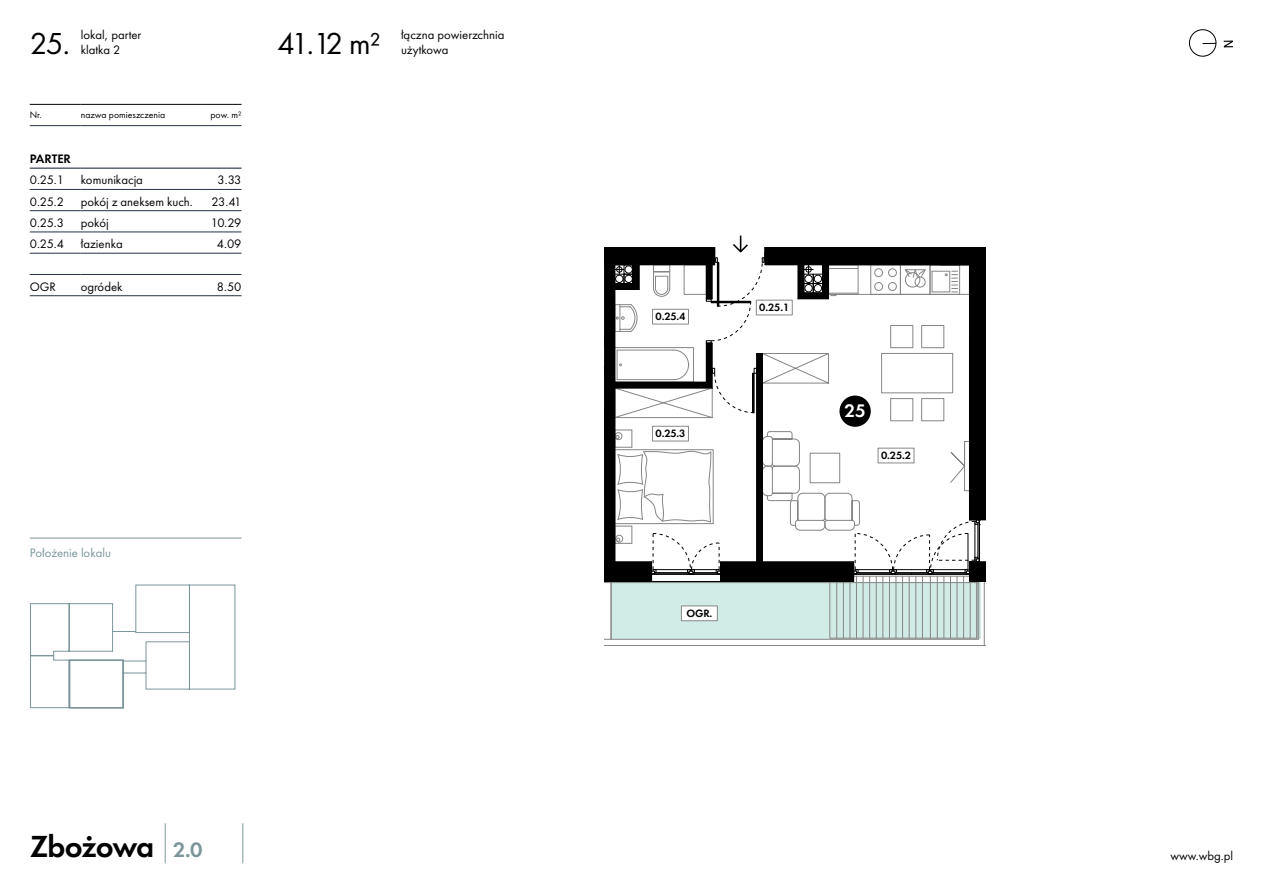
<style>
.page{position:relative;width:1263px;height:893px;background:#fff}
.page>*{position:absolute;margin:0;border:0;box-sizing:border-box;transform-origin:0 0}
.t1{font:600 31.65px "Futura PT";letter-spacing:-.035em;color:#000}
.t2{font:31.5px "Futura PT";letter-spacing:-.095em;color:#000}
.t3{font:600 18.9px "Futura PT";color:#fff}
.t4{font:12.75px "Futura PT";color:#000}
.t5{font:12.75px "Futura PT";color:#7b959b}
.t6{font:600 12.75px "Futura PT";color:#000}
.t7{font:600 10.95px "Futura PT";letter-spacing:-.01em;color:#000}
.t8{font:9.75px "Futura PT";color:#000}
.s1{font-size:21.75px;color:#7b959b}
</style>
<div class="page">
<svg style="left:1189px;top:29px;width:28px;height:28px"></svg>
<svg style="left:1224px;top:41px;width:9px;height:6px"></svg>
<hr style="left:165px;top:823px;width:1px;height:40px;background:#7b959b">
<hr style="left:242px;top:823px;width:1px;height:40px;background:#7b959b">
<hr style="left:30px;top:168px;width:51px;height:1px;background:#253245">
<hr style="left:81px;top:168px;width:120px;height:1px;background:#253245">
<hr style="left:201px;top:168px;width:41px;height:1px;background:#253245">
<hr style="left:30px;top:189px;width:51px;height:1px;background:#253245">
<hr style="left:81px;top:189px;width:120px;height:1px;background:#253245">
<hr style="left:201px;top:189px;width:41px;height:1px;background:#253245">
<hr style="left:30px;top:210px;width:51px;height:1px;background:#253245">
<hr style="left:81px;top:210px;width:120px;height:1px;background:#253245">
<hr style="left:201px;top:210px;width:41px;height:1px;background:#253245">
<hr style="left:30px;top:232px;width:51px;height:1px;background:#253245">
<hr style="left:81px;top:232px;width:120px;height:1px;background:#253245">
<hr style="left:201px;top:232px;width:41px;height:1px;background:#253245">
<hr style="left:30px;top:253px;width:51px;height:1px;background:#253245">
<hr style="left:81px;top:253px;width:120px;height:1px;background:#253245">
<hr style="left:201px;top:253px;width:41px;height:1px;background:#253245">
<hr style="left:30px;top:125px;width:51px;height:1px;background:#253245">
<hr style="left:81px;top:125px;width:120px;height:1px;background:#253245">
<hr style="left:201px;top:125px;width:41px;height:1px;background:#253245">
<hr style="left:30px;top:104px;width:51px;height:1px;background:#000">
<hr style="left:81px;top:104px;width:120px;height:1px;background:#000">
<hr style="left:201px;top:104px;width:41px;height:1px;background:#000">
<hr style="left:30px;top:274px;width:51px;height:1px;background:#253245">
<hr style="left:81px;top:274px;width:120px;height:1px;background:#253245">
<hr style="left:201px;top:274px;width:41px;height:1px;background:#253245">
<hr style="left:30px;top:295px;width:51px;height:1px;background:#253245">
<hr style="left:81px;top:295px;width:120px;height:1px;background:#253245">
<hr style="left:201px;top:295px;width:41px;height:1px;background:#253245">
<svg style="left:604px;top:235px;width:382px;height:411px"></svg>
<div style="left:681px;top:606px;width:36px;height:15px;background:#fff"></div>
<div style="left:681px;top:606px;width:36px;height:15px;border:1px solid #878887"></div>
<div style="left:757px;top:194px;width:236px;height:53px;background:#fff"></div>
<hr style="left:30px;top:538px;width:212px;height:1px;background:#7b959b">
<div style="left:69px;top:659px;width:55px;height:50px;border:2px solid #7b959b"></div>
<svg style="left:30px;top:585px;width:205px;height:123px"></svg>
<h2 class="t2" style="left:30px;top:25px;width:42px">25.</h2>
<p class="t4" style="left:81px;top:28px;width:62px">lokal, parter</p>
<p class="t4" style="left:81px;top:43px;width:41px">klatka 2</p>
<p class="t8" style="left:30px;top:109px;width:14px">Nr.</p>
<p class="t8" style="left:81px;top:109px;width:86px">nazwa pomieszczenia</p>
<p class="t8" style="left:210px;top:109px;width:33px">pow. m²</p>
<p class="t6" style="left:30px;top:151px;width:43px">PARTER</p>
<p class="t4" style="left:30px;top:172px;width:36px">0.25.1</p>
<p class="t4" style="left:81px;top:172px;width:64px">komunikacja</p>
<p class="t4" style="left:218px;top:172px;width:25px">3.33</p>
<p class="t4" style="left:30px;top:194px;width:36px">0.25.2</p>
<p class="t4" style="left:81px;top:194px;width:114px">pokój z aneksem kuch.</p>
<p class="t4" style="left:211px;top:194px;width:32px">23.41</p>
<p class="t4" style="left:30px;top:215px;width:36px">0.25.3</p>
<p class="t4" style="left:81px;top:215px;width:29px">pokój</p>
<p class="t4" style="left:211px;top:215px;width:32px">10.29</p>
<p class="t4" style="left:30px;top:236px;width:36px">0.25.4</p>
<p class="t4" style="left:81px;top:236px;width:43px">łazienka</p>
<p class="t4" style="left:217px;top:236px;width:26px">4.09</p>
<p class="t4" style="left:30px;top:279px;width:28px">OGR</p>
<p class="t4" style="left:81px;top:279px;width:43px">ogródek</p>
<p class="t4" style="left:217px;top:279px;width:26px">8.50</p>
<p class="t7" style="left:129px;top:193px;width:24px">0.7.1</p>
<h2 class="t2" style="left:277px;top:25px;width:105px">41.12 m²</h2>
<p class="t4" style="left:401px;top:28px;width:105px">łączna powierzchnia</p>
<p class="t4" style="left:401px;top:43px;width:49px">użytkowa</p>
<p class="t5" style="left:30px;top:545px;width:83px">Położenie lokalu</p>
<h1 class="t1" style="left:30px;top:826px;width:174px">Zbożowa <span class="s1">2.0</span></h1>
<p class="t7" style="left:655px;top:310px;width:32px">0.25.4</p>
<p class="t7" style="left:655px;top:427px;width:32px">0.25.3</p>
<p class="t7" style="left:759px;top:300px;width:32px">0.25.1</p>
<h3 class="t3" style="left:844px;top:399px;width:23px">2 51</h3>
<p class="t7" style="left:881px;top:448px;width:32px">0.25.2</p>
<p class="t7" style="left:686px;top:606px;width:28px">OGR.</p>
<p class="t4" style="left:1170px;top:849px;width:64px">www.wbg.pl</p>
</div>
